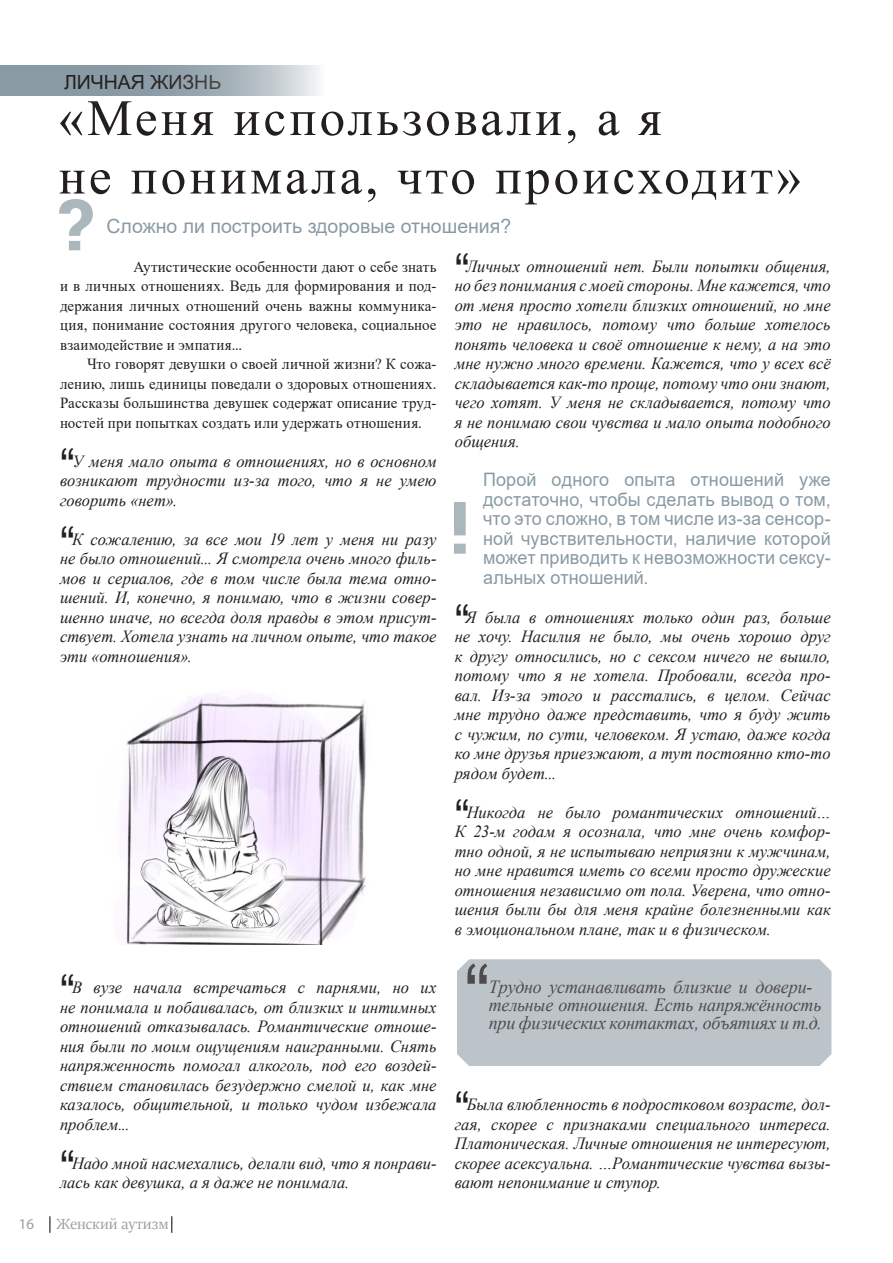
<style>
.page{position:relative;width:893px;height:1263px;background:#fff}
.page>*{position:absolute;margin:0;border:0;box-sizing:border-box;transform-origin:0 0}
.t1{font:86.4px "Arial";color:#231f20;scale:.9 1}
.нет_пробела_перед_ти{font:900 72.6px "Roboto";color:#acb6bd}
.нет_пробела_перед_ти-2{font:900 71.1px "Roboto";color:#acb6bd}
.Heading_MASTER{font:51px "Times New Roman";letter-spacing:.06em;color:#231f20}
.t2{font:46.35px "Arial";color:#231f20}
.Heading_MASTER-2{font:19.5px "Arial";color:#899aa4}
.t3{font:19.5px "Arial";color:#231f20}
.t4{font:18.6px/19.5px "Arial";letter-spacing:.005em;color:#899aa4;text-align:justify}
.t5{font:italic 18.6px/18px "Times New Roman";letter-spacing:-.01em;color:#231f20}
.t6{font:italic 16.95px/19.5px "Times New Roman";color:#231f20;text-align:justify}
.t7{font:16.5px "Sitka Banner";color:#9a9c9e}
.t8{font:15.45px/19.5px "Times New Roman";letter-spacing:.005em;color:#231f20;text-align:justify}
.t9{font:15px "Myriad Pro";color:#9a9c9e}
</style>
<div class="page">
<img style="left:122px;top:693px;width:245px;height:251px">
<svg style="left:49px;top:1216px;width:2px;height:17px"></svg>
<svg style="left:171px;top:1216px;width:1px;height:17px"></svg>
<svg style="left:0;top:65px;width:319px;height:31px;background:#9dabb3"></svg>
<div style="left:457px;top:959px;width:374px;height:107px;background:#bcc4ca"></div>
<p class="t3" style="left:64px;top:68px;width:159px">ЛИЧНАЯ ЖИЗНЬ</p>
<p class="Heading_MASTER" style="left:58px;top:82px;width:605px">«Меня использовали, а я</p>
<p class="Heading_MASTER" style="left:58px;top:140px;width:744px">не понимала, что происходит»</p>
<p class="нет_пробела_перед_ти-2" style="left:58px;top:175px;width:37px">?</p>
<p class="Heading_MASTER-2" style="left:106px;top:212px;width:406px">Сложно ли построить здоровые отношения?</p>
<p class="t8" style="left:60px;top:256px;width:378px;text-indent:73px">Аутистические особенности дают о себе знать и в личных отношениях. Ведь для формирования и под&shy;держания личных отношений очень важны коммуника&shy;ция, понимание состояния другого человека, социальное взаимодействие и эмпатия...</p>
<p class="t8" style="left:60px;top:354px;width:378px;text-indent:27px">Что говорят девушки о своей личной жизни? К сожа&shy;лению, лишь единицы поведали о здоровых отношениях.<br>Рассказы большинства девушек содержат описание труд&shy;ностей при попытках создать или удержать отношения.</p>
<p class="t2" style="left:60px;top:433px;width:16px">“</p>
<p class="t6" style="left:60px;top:451px;width:378px;text-indent:12px">У меня мало опыта в отношениях, но в основном возникают трудности из-за того, что я не умею говорить «нет».</p>
<p class="t2" style="left:60px;top:511px;width:16px">“</p>
<p class="t6" style="left:60px;top:529px;width:378px;text-indent:12px">К сожалению, за все мои 19 лет у меня ни разу не было отношений... Я смотрела очень много филь&shy;мов и сериалов, где в том числе была тема отно&shy;шений. И, конечно, я понимаю, что в жизни совер&shy;шенно иначе, но всегда доля правды в этом присут&shy;ствует. Хотела узнать на личном опыте, что такое эти «отношения».</p>
<p class="t2" style="left:455px;top:238px;width:16px">“</p>
<p class="t6" style="left:455px;top:256px;width:377px;text-indent:11px">Личных отношений нет. Были попытки общения, но без понимания с моей стороны. Мне кажется, что от меня просто хотели близких отношений, но мне это не нравилось, потому что больше хотелось понять человека и своё отношение к нему, а на это мне нужно много времени. Кажется, что у всех всё складывается как-то проще, потому что они знают, чего хотят. У меня не складывается, потому что я не понимаю свои чувства и мало опыта подобного общения.</p>
<p class="t4" style="left:483px;top:470px;width:349px">Порой одного опыта отношений уже достаточно, чтобы сделать вывод о том, что это сложно, в том числе из-за сенсор&shy;ной чувствительности, наличие которой может приводить к невозможности сексу&shy;альных отношений.</p>
<p class="t2" style="left:455px;top:589px;width:16px">“</p>
<p class="нет_пробела_перед_ти" style="left:450px;top:476px;width:21px">!</p>
<p class="t6" style="left:455px;top:607px;width:377px;text-indent:11px">Я была в отношениях только один раз, больше не хочу. Насилия не было, мы очень хорошо друг к другу относились, но с сексом ничего не вышло, потому что я не хотела. Пробовали, всегда про&shy;вал. Из-за этого и расстались, в целом. Сейчас мне трудно даже представить, что я буду жить с чужим, по сути, человеком. Я устаю, даже когда ко мне друзья приезжают, а тут постоянно кто-то рядом будет...</p>
<p class="t2" style="left:455px;top:784px;width:16px">“</p>
<p class="t6" style="left:455px;top:802px;width:377px;text-indent:12px">Никогда не было романтических отношений… К 23-м годам я осознала, что мне очень комфор&shy;тно одной, я не испытываю неприязни к мужчинам, но мне нравится иметь со всеми просто дружеские отношения независимо от пола. Уверена, что отно&shy;шения были бы для меня крайне болезненными как в эмоциональном плане, так и в физическом.</p>
<p class="t2" style="left:60px;top:960px;width:16px">“</p>
<p class="t6" style="left:60px;top:977px;width:378px;text-indent:12px">В вузе начала встречаться с парнями, но их не понимала и побаивалась, от близких и интимных отношений отказывалась. Романтические отноше&shy;ния были по моим ощущениям наигранными. Снять напряженность помогал алкоголь, под его воздей&shy;ствием становилась безудержно смелой и, как мне казалось, общительной, и только чудом избежала проблем...</p>
<p class="t2" style="left:60px;top:1135px;width:16px">“</p>
<p class="t6" style="left:60px;top:1153px;width:378px;text-indent:12px">Надо мной насмехались, делали вид, что я понрави&shy;лась как девушка, а я даже не понимала.</p>
<p class="t9" style="left:19px;top:1215px;width:17px">16</p>
<p class="t7" style="left:57px;top:1212px;width:114px">Женский аутизм</p>
<h1 class="t1" style="left:464px;top:936px;width:30px">“</h1>
<p class="t5" style="left:489px;top:978px;width:334px">Трудно устанавливать близкие и довери&shy;тельные отношения. Есть напряжённость при физических контактах, объятиях и т.д.</p>
<p class="t2" style="left:455px;top:1077px;width:16px">“</p>
<p class="t6" style="left:455px;top:1094px;width:377px;text-indent:12px">Была влюбленность в подростковом возрасте, дол&shy;гая, скорее с признаками специального интереса.<br>Платоническая. Личные отношения не интересуют, скорее асексуальна. …Романтические чувства вызы&shy;вают непонимание и ступор.</p>
</div>
